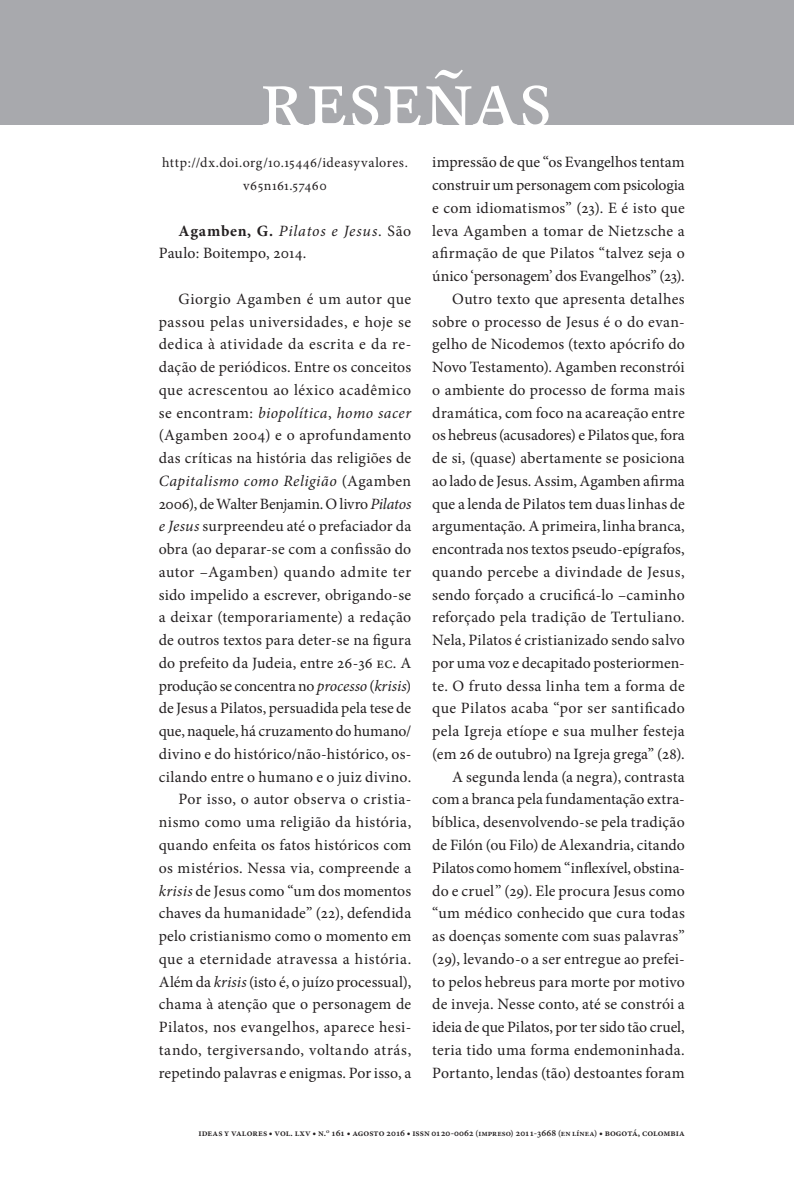
<style>
.page{position:relative;width:794px;height:1191px;background:#fff}
.page>*{position:absolute;margin:0;border:0;box-sizing:border-box;transform-origin:0 0}
.Títulos_de_Seccion{font:87.5px "Laurentian Std";letter-spacing:.03em;color:#fff}
.Reseña_body{font:15.75px/22.8px "Minion Pro";letter-spacing:.01em;color:#231f20;text-align:justify}
.Reseña_entrada{font:15.75px/22.8px "Minion Pro";letter-spacing:.02em;color:#231f20}
.Codigo_DOI{font:14px/22.8px "Minion Pro";letter-spacing:.035em;color:#231f20;text-align:center}
.Corniza_inferior_pag{font:600 9.62px "Minion Pro";color:#231f20}
.s1{font-weight:700}
.s2{font-style:italic}
.s3{font-size:8.75px}
</style>
<div class="page">
<div style="left:0;top:0;width:794px;height:124px;background:#a8a9ad"></div>
<p class="Títulos_de_Seccion" style="left:261px;top:46px;width:292px">reseñas</p>
<p class="Codigo_DOI" style="left:162px;top:151px;width:247px">http://dx.doi.org/10.15446/ideasyvalores. v65n161.57460</p>
<p class="Reseña_entrada" style="left:159px;top:219px;width:254px;text-indent:20px"><span class="s1">Agamben, G.</span> <span class="s2">Pilatos e Jesus</span>. São<br>Paulo: Boitempo, 2014.</p>
<p class="Reseña_body" style="left:159px;top:287px;width:254px;text-indent:20px">Giorgio Agamben é um autor que passou pelas universidades, e hoje se dedica à atividade da escrita e da re&shy;dação de periódicos. Entre os conceitos que acrescentou ao léxico acadêmico se encontram: <span class="s2">biopolítica</span>, <span class="s2">homo sacer </span>(Agamben 2004) e o aprofundamento das críticas na história das religiões de <span class="s2">Capitalismo como Religião</span> (Agamben 2006), de Walter Benjamin. O livro <span class="s2">Pilatos e Jesus</span> surpreendeu até o prefaciador da obra (ao deparar-se com a confissão do autor –Agamben) quando admite ter sido impelido a escrever, obrigando-se a deixar (temporariamente) a redação de outros textos para deter-se na figura do prefeito da Judeia, entre 26-36 ec. A produção se concentra no <span class="s2">processo</span> (<span class="s2">krisis</span>) de Jesus a Pilatos, persuadida pela tese de que, naquele, há cruzamento do humano/ divino e do histórico/não-histórico, os&shy;cilando entre o humano e o juiz divino.</p>
<p class="Reseña_body" style="left:159px;top:788px;width:254px;text-indent:20px">Por isso, o autor observa o cristia&shy;nismo como uma religião da história, quando enfeita os fatos históricos com os mistérios. Nessa via, compreende a <span class="s2">krisis</span> de Jesus como “um dos momentos chaves da humanidade” (22), defendida pelo cristianismo como o momento em que a eternidade atravessa a história.<br>Além da <span class="s2">krisis</span> (isto é, o juízo processual), chama à atenção que o personagem de Pilatos, nos evangelhos, aparece hesi&shy;tando, tergiversando, voltando atrás, repetindo palavras e enigmas. Por isso, a</p>
<p class="Reseña_body" style="left:432px;top:151px;width:254px">impressão de que “os Evangelhos tentam construir um personagem com psicologia e com idiomatismos” (23). E é isto que leva Agamben a tomar de Nietzsche a afirmação de que Pilatos “talvez seja o único ‘personagem’ dos Evangelhos” (23).</p>
<p class="Reseña_body" style="left:432px;top:287px;width:254px;text-indent:20px">Outro texto que apresenta detalhes sobre o processo de Jesus é o do evan&shy;gelho de Nicodemos (texto apócrifo do Novo Testamento). Agamben reconstrói o ambiente do processo de forma mais dramática, com foco na acareação entre os hebreus (acusadores) e Pilatos que, fora de si, (quase) abertamente se posiciona ao lado de Jesus. Assim, Agamben afirma que a lenda de Pilatos tem duas linhas de argumentação. A primeira, linha branca, encontrada nos textos pseudo-epígrafos, quando percebe a divindade de Jesus, sendo forçado a crucificá-lo –caminho reforçado pela tradição de Tertuliano.<br>Nela, Pilatos é cristianizado sendo salvo por uma voz e decapitado posteriormen&shy;te. O fruto dessa linha tem a forma de que Pilatos acaba “por ser santificado pela Igreja etíope e sua mulher festeja (em 26 de outubro) na Igreja grega” (28).</p>
<p class="Reseña_body" style="left:432px;top:765px;width:254px;text-indent:20px">A segunda lenda (a negra), contrasta com a branca pela fundamentação extra&shy;bíblica, desenvolvendo-se pela tradição de Filón (ou Filo) de Alexandria, citando Pilatos como homem “inflexível, obstina&shy;do e cruel” (29). Ele procura Jesus como “um médico conhecido que cura todas as doenças somente com suas palavras” (29), levando-o a ser entregue ao prefei&shy;to pelos hebreus para morte por motivo de inveja. Nesse conto, até se constrói a ideia de que Pilatos, por ter sido tão cruel, teria tido uma forma endemoninhada.<br>Portanto, lendas (tão) destoantes foram</p>
<p class="Corniza_inferior_pag" style="left:199px;top:1127px;width:487px">ideas y valores • vol. lxv • n.<sup>o</sup> 161 • agosto 2016 • issn 0120-0062 <span class="s3">(impreso)</span> 2011-3668 <span class="s3">(en línea)</span> • bogotá, colombia</p>
</div>
